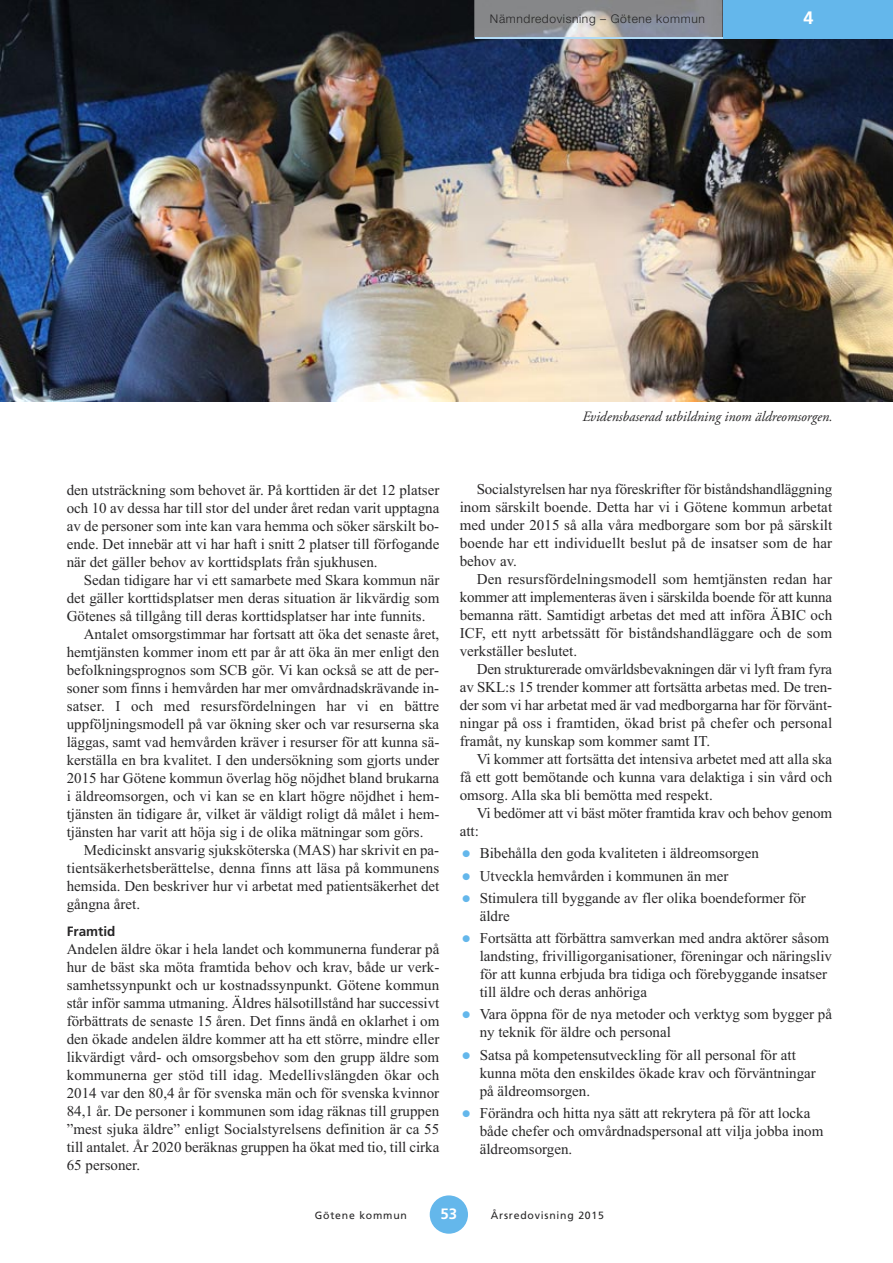
<style>
.page{position:relative;width:893px;height:1263px;background:#fff}
.page>*{position:absolute;margin:0;border:0;box-sizing:border-box;transform-origin:0 0}
.t1{font:700 18px "Frutiger";color:#fff}
.t2{font:15px/18px "Times";color:#272627;text-align:justify}
.t3{font:700 15px "Frutiger";color:#fff}
.t4{font:14.25px "Adobe Garamond Italic Os F";color:#272627}
.t5{font:700 13.5px "Frutiger";color:#272627}
.t6{font:300 12px "Helvetica Neue";letter-spacing:.05em;color:#272627}
.t7{font:10.5px "Frutiger";letter-spacing:.075em;color:#272627}
.s1{color:#64b7eb}
</style>
<div class="page">
<img style="left:1px;top:0;width:892px;height:402px">
<hr style="left:475px;top:37px;width:418px;height:2px;background:#64b7eb">
<img style="left:474px;top:0;width:248px;height:38px">
<hr style="left:475px;top:37px;width:247px;height:1px;background:#b2dbf5">
<div style="left:723px;top:0;width:170px;height:38px;background:#64b7eb"></div>
<div style="left:430px;top:1195px;width:38px;height:39px;background:#64b7eb;border-radius:50%"></div>
<p class="t6" style="left:490px;top:14px;width:216px">Nämndredovisning – Götene kommun</p>
<p class="t1" style="left:803px;top:11px;width:12px">4</p>
<p class="t4" style="left:582px;top:411px;width:252px">Evidensbaserad utbildning inom äldreomsorgen.</p>
<p class="t2" style="left:67px;top:482px;width:374px">den utsträckning som behovet är. På korttiden är det 12 platser och 10 av dessa har till stor del under året redan varit upptagna av de personer som inte kan vara hemma och söker särskilt bo&shy;ende. Det innebär att vi har haft i snitt 2 platser till förfogande när det gäller behov av korttidsplats från sjukhusen.</p>
<p class="t2" style="left:84px;top:572px;width:357px">Sedan tidigare har vi ett samarbete med Skara kommun när</p>
<p class="t2" style="left:67px;top:590px;width:374px">det gäller korttidsplatser men deras situation är likvärdig som</p>
<p class="t2" style="left:67px;top:608px;width:360px">Götenes så tillgång till deras korttidsplatser har inte funnits.</p>
<p class="t2" style="left:84px;top:626px;width:357px">Antalet omsorgstimmar har fortsatt att öka det senaste året,</p>
<p class="t2" style="left:67px;top:644px;width:374px">hemtjänsten kommer inom ett par år att öka än mer enligt den</p>
<p class="t2" style="left:67px;top:662px;width:374px">befolkningsprognos som SCB gör. Vi kan också se att de per-</p>
<p class="t2" style="left:67px;top:680px;width:374px">soner som finns i hemvården har mer omvårdnadskrävande in-</p>
<p class="t2" style="left:67px;top:698px;width:374px">satser. I och med resursfördelningen har vi en bättre</p>
<p class="t2" style="left:67px;top:716px;width:374px">uppföljningsmodell på var ökning sker och var resurserna ska</p>
<p class="t2" style="left:67px;top:734px;width:374px">läggas, samt vad hemvården kräver i resurser för att kunna sä-</p>
<p class="t2" style="left:67px;top:752px;width:374px">kerställa en bra kvalitet. I den undersökning som gjorts under</p>
<p class="t2" style="left:67px;top:770px;width:374px">2015 har Götene kommun överlag hög nöjdhet bland brukarna</p>
<p class="t2" style="left:67px;top:788px;width:374px">i äldreomsorgen, och vi kan se en klart högre nöjdhet i hem-</p>
<p class="t2" style="left:67px;top:806px;width:374px">tjänsten än tidigare år, vilket är väldigt roligt då målet i hem-</p>
<p class="t2" style="left:67px;top:824px;width:358px">tjänsten har varit att höja sig i de olika mätningar som görs.</p>
<p class="t2" style="left:84px;top:842px;width:357px">Medicinskt ansvarig sjuksköterska (MAS) har skrivit en pa-</p>
<p class="t2" style="left:67px;top:860px;width:374px">tientsäkerhetsberättelse, denna finns att läsa på kommunens</p>
<p class="t2" style="left:67px;top:878px;width:374px">hemsida. Den beskriver hur vi arbetat med patientsäkerhet det</p>
<p class="t2" style="left:67px;top:896px;width:75px">gångna året.</p>
<p class="t5" style="left:67px;top:925px;width:50px">Framtid</p>
<p class="t2" style="left:67px;top:941px;width:374px">Andelen äldre ökar i hela landet och kommunerna funderar på hur de bäst ska möta framtida behov och krav, både ur verk&shy;samhetssynpunkt och ur kostnadssynpunkt. Götene kommun står inför samma utmaning. Äldres hälsotillstånd har successivt förbättrats de senaste 15 åren. Det finns ändå en oklarhet i om den ökade andelen äldre kommer att ha ett större, mindre eller likvärdigt vård- och omsorgsbehov som den grupp äldre som kommunerna ger stöd till idag. Medellivslängden ökar och 2014 var den 80,4 år för svenska män och för svenska kvinnor 84,1 år. De personer i kommunen som idag räknas till gruppen ”mest sjuka äldre” enligt Socialstyrelsens definition är ca 55 till antalet. År 2020 beräknas gruppen ha ökat med tio, till cirka 65 personer.</p>
<p class="t2" style="left:460px;top:481px;width:374px;text-indent:17px">Socialstyrelsen har nya föreskrifter för biståndshandläggning inom särskilt boende. Detta har vi i Götene kommun arbetat med under 2015 så alla våra medborgare som bor på särskilt boende har ett individuellt beslut på de insatser som de har behov av.</p>
<p class="t2" style="left:460px;top:571px;width:374px;text-indent:17px">Den resursfördelningsmodell som hemtjänsten redan har kommer att implementeras även i särskilda boende för att kunna bemanna rätt. Samtidigt arbetas det med att införa ÄBIC och ICF, ett nytt arbetssätt för biståndshandläggare och de som verkställer beslutet.</p>
<p class="t2" style="left:460px;top:661px;width:374px;text-indent:17px">Den strukturerade omvärldsbevakningen där vi lyft fram fyra av SKL:s 15 trender kommer att fortsätta arbetas med. De tren&shy;der som vi har arbetat med är vad medborgarna har för förvänt&shy;ningar på oss i framtiden, ökad brist på chefer och personal framåt, ny kunskap som kommer samt IT.</p>
<p class="t2" style="left:460px;top:751px;width:374px;text-indent:17px">Vi kommer att fortsätta det intensiva arbetet med att alla ska få ett gott bemötande och kunna vara delaktiga i sin vård och omsorg. Alla ska bli bemötta med respekt.</p>
<p class="t2" style="left:460px;top:805px;width:374px;text-indent:17px">Vi bedömer att vi bäst möter framtida krav och behov genom att:</p>
<p class="t2" style="left:462px;top:846px;width:299px"><span class="s1">●</span> Bibehålla den goda kvaliteten i äldreomsorgen</p>
<p class="t2" style="left:462px;top:868px;width:268px"><span class="s1">●</span> Utveckla hemvården i kommunen än mer</p>
<p class="t2" style="left:480px;top:890px;width:328px;text-indent:-18px"><span class="s1">●</span> Stimulera till byggande av fler olika boendeformer för äldre</p>
<p class="t2" style="left:480px;top:931px;width:354px;text-align:left;text-indent:-18px"><span class="s1">●</span> Fortsätta att förbättra samverkan med andra aktörer såsom landsting, frivilligorganisationer, föreningar och näringsliv för att kunna erbjuda bra tidiga och förebyggande insatser till äldre och deras anhöriga</p>
<p class="t2" style="left:480px;top:1007px;width:354px;text-indent:-18px"><span class="s1">●</span> Vara öppna för de nya metoder och verktyg som bygger på ny teknik för äldre och personal</p>
<p class="t2" style="left:480px;top:1047px;width:338px;text-align:left;text-indent:-18px"><span class="s1">●</span> Satsa på kompetensutveckling för all personal för att kunna möta den enskildes ökade krav och förväntningar på äldreomsorgen.</p>
<p class="t2" style="left:480px;top:1105px;width:345px;text-align:left;text-indent:-18px"><span class="s1">●</span> Förändra och hitta nya sätt att rekrytera på för att locka både chefer och omvårdnadspersonal att vilja jobba inom äldreomsorgen.</p>
<p class="t7" style="left:315px;top:1211px;width:94px">Götene kommun</p>
<p class="t3" style="left:440px;top:1208px;width:18px">53</p>
<p class="t7" style="left:491px;top:1211px;width:115px">Årsredovisning 2015</p>
</div>
